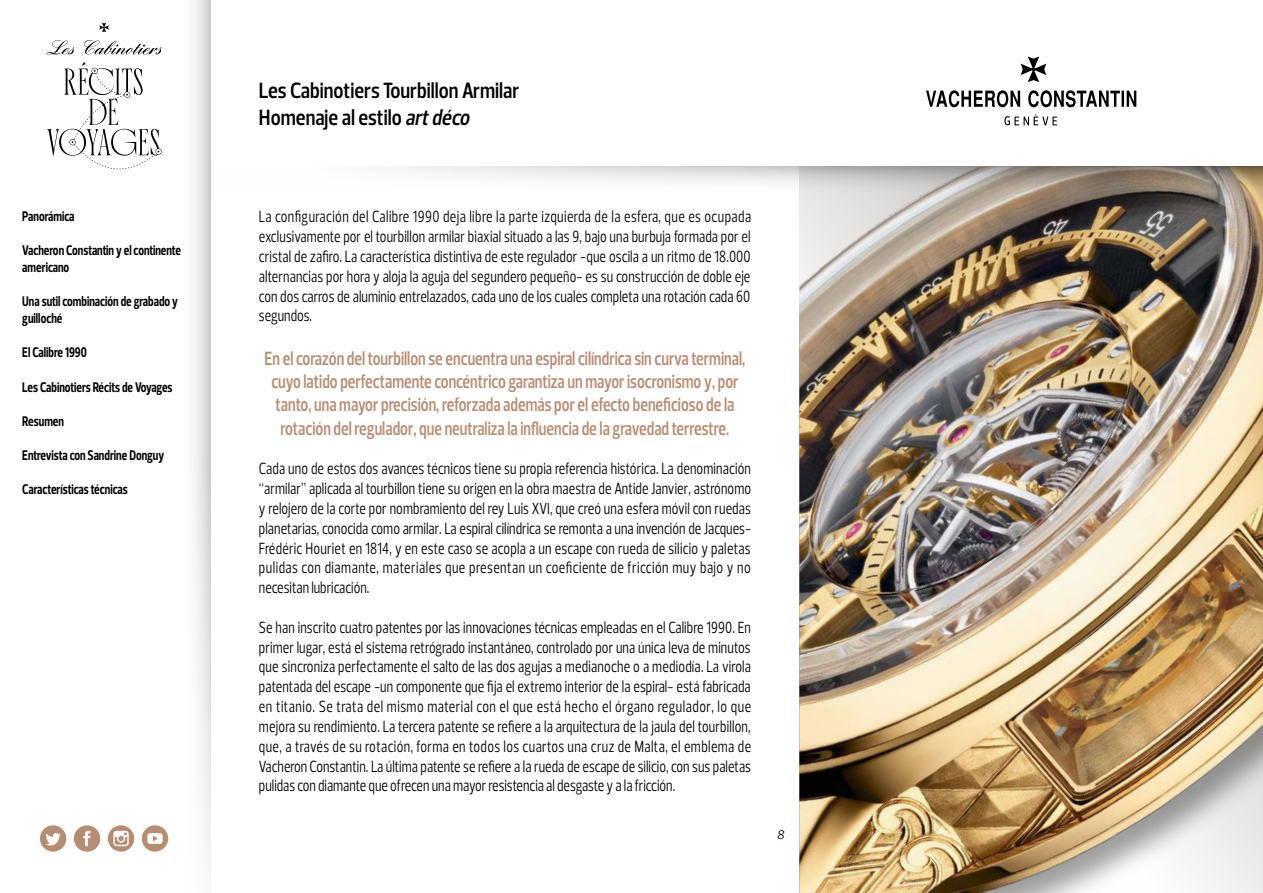
<style>
.page{position:relative;width:1263px;height:893px;background:#fff}
.page>*{position:absolute;margin:0;border:0;box-sizing:border-box;transform-origin:0 0}
.t1{font:600 22.5px/27px "Prelo Condensed";color:#000}
.t2{font:600 19.5px/23.4px "Prelo Condensed";color:#b68d72;text-align:center;scale:.9 1}
.t3{font:16.5px/19.8px "Prelo Condensed";color:#000;text-align:justify;scale:.9 1}
.t4{font:700 14.25px/17.1px "Prelo Condensed";color:#000;scale:.9 1}
.t5{font:italic 12.75px "Prelo";color:#000}
.s1{font-style:italic}
</style>
<div class="page">
<svg style="left:926px;top:57px;width:210px;height:68px"></svg>
<svg style="left:40px;top:825px;width:26px;height:27px"></svg>
<svg style="left:74px;top:825px;width:26px;height:27px"></svg>
<svg style="left:142px;top:825px;width:21px;height:27px"></svg>
<svg style="left:108px;top:825px;width:26px;height:27px"></svg>
<svg style="left:163px;top:0;width:47px;height:861px"></svg>
<svg style="left:47px;top:62px;width:115px;height:108px"></svg>
<svg style="left:84px;top:40px;width:78px;height:14px"></svg>
<svg style="left:47px;top:40px;width:27px;height:14px"></svg>
<svg style="left:99px;top:23px;width:10px;height:9px"></svg>
<img style="left:799px;top:166px;width:464px;height:727px">
<svg style="left:210px;top:166px;width:1052px;height:48px"></svg>
<p class="t4" style="left:22px;top:207px;width:59px">Panorámica</p>
<p class="t4" style="left:22px;top:241px;width:178px">Vacheron Constantin y el continente americano</p>
<p class="t4" style="left:22px;top:293px;width:174px">Una sutil combinación de grabado y guilloché</p>
<p class="t4" style="left:22px;top:344px;width:73px">El Calibre 1990</p>
<p class="t4" style="left:22px;top:378px;width:168px">Les Cabinotiers Récits de Voyages</p>
<p class="t4" style="left:22px;top:412px;width:48px">Resumen</p>
<p class="t4" style="left:22px;top:447px;width:159px">Entrevista con Sandrine Donguy</p>
<p class="t4" style="left:22px;top:481px;width:119px">Características técnicas</p>
<h1 class="t1" style="left:259px;top:77px;width:262px">Les Cabinotiers Tourbillon Armilar<br>Homenaje al estilo <span class="s1">artdéco</span></h1>
<p class="t3" style="left:259px;top:207px;width:548px">La configuración del Calibre 1990 deja libre la parte izquierda de la esfera, que es ocupada exclusivamente por el tourbillon armilar biaxial situado a las 9, bajo una burbuja formada por el cristal de zafiro. La característica distintiva de este regulador -que oscila a un ritmo de 18.000 alternancias por hora y aloja la aguja del segundero pequeño- es su construcción de doble eje con dos carros de aluminio entrelazados, cada uno de los cuales completa una rotación cada 60 segundos.</p>
<p class="t2" style="left:265px;top:346px;width:536px">En el corazón del tourbillon se encuentra una espiral cilíndrica sin curva terminal, cuyo latido perfectamente concéntrico garantiza un mayor isocronismo y, por tanto, una mayor precisión, reforzada además por el efecto beneficioso de la rotación del regulador, que neutraliza la influencia de la gravedad terrestre.</p>
<p class="t3" style="left:259px;top:459px;width:548px">Cada uno de estos dos avances técnicos tiene su propia referencia histórica. La denominación “armilar” aplicada al tourbillon tiene su origen en la obra maestra de Antide Janvier, astrónomo y relojero de la corte por nombramiento del rey Luis XVI, que creó una esfera móvil con ruedas planetarias, conocida como armilar. La espiral cilíndrica se remonta a una invención de Jacques-Frédéric Houriet en 1814, y en este caso se acopla a un escape con rueda de silicio y paletas pulidas con diamante, materiales que presentan un coeficiente de fricción muy bajo y no necesitan lubricación.</p>
<p class="t3" style="left:259px;top:617px;width:548px">Se han inscrito cuatro patentes por las innovaciones técnicas empleadas en el Calibre 1990. En primer lugar, está el sistema retrógrado instantáneo, controlado por una única leva de minutos que sincroniza perfectamente el salto de las dos agujas a medianoche o a mediodía. La virola patentada del escape -un componente que fija el extremo interior de la espiral- está fabricada en titanio. Se trata del mismo material con el que está hecho el órgano regulador, lo que mejora su rendimiento. La tercera patente se refiere a la arquitectura de la jaula del tourbillon, que, a través de su rotación, forma en todos los cuartos una cruz de Malta, el emblema de Vacheron Constantin. La última patente se refiere a la rueda de escape de silicio, con sus paletas pulidas con diamante que ofrecen una mayor resistencia al desgaste y a la fricción.</p>
<p class="t5" style="left:777px;top:826px;width:9px">8</p>
</div>
